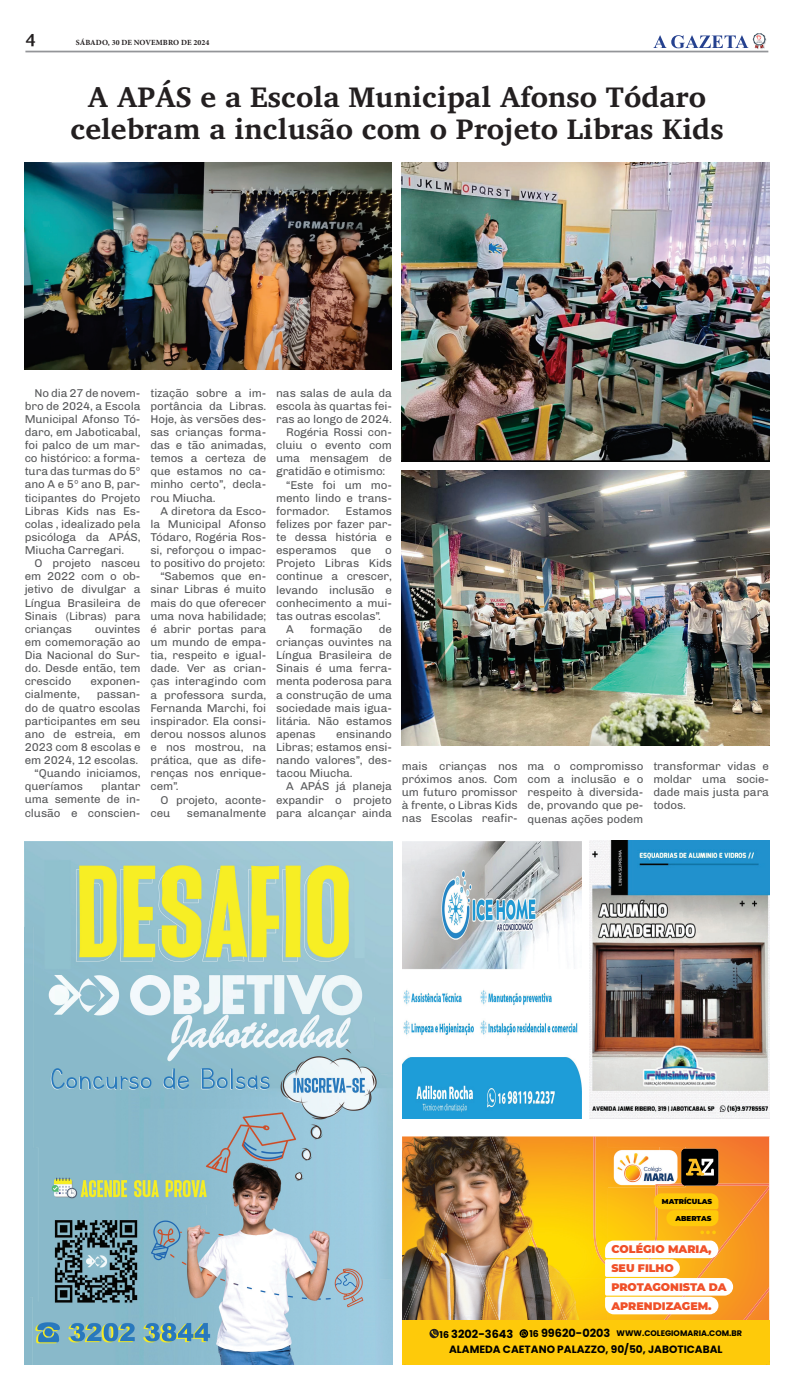
<style>
.page{position:relative;width:794px;height:1389px;background:#fff}
.page>*{position:absolute;margin:0;border:0;box-sizing:border-box;transform-origin:0 0}
.t1{font:700 28.96px/32.4px "Charis SIL";color:#231f20;text-align:center}
.t2{font:700 17.5px "Charis SIL";color:#231f20}
.t3{font:11.38px/13.1px "Chivo";letter-spacing:-.01em;color:#57585a;text-align:justify}
.t4{font:700 11.2px "Poppins";color:#000001}
.t5{font:900 10.94px/18.8px "Montserrat";color:#f05029}
.t6{font:700 10.59px "Poppins";color:#000001}
.t7{font:700 8.05px "Poppins";color:#000001}
.t8{font:700 7.88px "Minion Pro";letter-spacing:.01em;color:#231f20}
.t9{font:900 7.09px "Montserrat";color:#000001}
.s1{font-size:9.36px}
.s2{font-size:11.2px}
</style>
<div class="page">
<hr style="left:25px;top:51px;width:743px;height:1px;background:#939598">
<svg style="left:653px;top:33px;width:113px;height:16px"></svg>
<img style="left:25px;top:841px;width:367px;height:523px">
<img style="left:25px;top:163px;width:367px;height:206px">
<img style="left:402px;top:163px;width:367px;height:299px">
<img style="left:402px;top:470px;width:367px;height:275px">
<img style="left:402px;top:1136px;width:203px;height:185px">
<img style="left:593px;top:1136px;width:12px;height:130px">
<img style="left:490px;top:1136px;width:94px;height:185px">
<img style="left:402px;top:1202px;width:101px;height:119px">
<div style="left:402px;top:1321px;width:367px;height:43px;background:#feca0a"></div>
<svg style="left:519px;top:1329px;width:9px;height:9px"></svg>
<svg style="left:429px;top:1329px;width:10px;height:10px"></svg>
<svg style="left:605px;top:1136px;width:165px;height:229px"></svg>
<img style="left:402px;top:841px;width:180px;height:278px">
<img style="left:589px;top:840px;width:180px;height:279px">
<h2 class="t2" style="left:25px;top:29px;width:12px">4</h2>
<p class="t8" style="left:76px;top:36px;width:135px">SÁBADO, 30 DE NOVEMBRO DE 2024</p>
<h1 class="t1" style="left:70px;top:80px;width:654px">A APÁS e a Escola Municipal Afonso Tódaro celebram a inclusão com o Projeto Libras Kids</h1>
<p class="t3" style="left:25px;top:385px;width:117px;text-indent:10px">No dia 27 de novem&shy;bro de 2024, a Escola Municipal Afonso Tó&shy;daro, em Jaboticabal, foi palco de um mar&shy;co histórico: a forma&shy;tura das turmas do 5º ano A e 5º ano B, par&shy;ticipantes do Projeto Libras Kids nas Es&shy;colas , idealizado pela psicóloga da APÁS, Miucha Carregari.</p>
<p class="t3" style="left:25px;top:556px;width:117px;text-indent:10px">O projeto nasceu em 2022 com o ob&shy;jetivo de divulgar a Língua Brasileira de Sinais (Libras) para crianças</p>
<p class="t3" style="left:25px;top:622px;width:117px;text-indent:70px">ouvintes em comemoração ao Dia Nacional do Sur&shy;do. Desde então, tem crescido</p>
<p class="t3" style="left:90px;top:674px;width:51px">exponen-</p>
<p class="t3" style="left:25px;top:687px;width:57px">cialmente,</p>
<p class="t3" style="left:97px;top:687px;width:45px">passan-</p>
<p class="t3" style="left:25px;top:700px;width:117px">do de quatro escolas</p>
<p class="t3" style="left:25px;top:714px;width:117px">participantes em seu</p>
<p class="t3" style="left:25px;top:727px;width:117px">ano de estreia, em</p>
<p class="t3" style="left:25px;top:740px;width:117px">2023 com 8 escolas e</p>
<p class="t3" style="left:25px;top:753px;width:115px">em 2024, 12 escolas.</p>
<p class="t3" style="left:35px;top:766px;width:107px">“Quando iniciamos,</p>
<p class="t3" style="left:25px;top:779px;width:60px">queríamos</p>
<p class="t3" style="left:25px;top:779px;width:117px;text-indent:76px">plantar uma semente de in&shy;clusão e conscien-</p>
<p class="t3" style="left:150px;top:385px;width:117px">tização sobre a im&shy;portância da Libras.<br>Hoje, às versões des&shy;sas crianças forma&shy;das e tão animadas, temos a certeza de que estamos no ca&shy;minho certo”, decla&shy;rou Miucha.</p>
<p class="t3" style="left:160px;top:504px;width:107px">A diretora da Esco-</p>
<p class="t3" style="left:150px;top:517px;width:117px">la Municipal Afonso</p>
<p class="t3" style="left:150px;top:530px;width:117px">Tódaro, Rogéria Ros-</p>
<p class="t3" style="left:150px;top:543px;width:117px">si, reforçou o impac-</p>
<p class="t3" style="left:150px;top:556px;width:116px">to positivo do projeto:</p>
<p class="t3" style="left:160px;top:569px;width:107px">“Sabemos que en-</p>
<p class="t3" style="left:150px;top:582px;width:117px">sinar Libras é muito</p>
<p class="t3" style="left:150px;top:595px;width:117px">mais do que oferecer</p>
<p class="t3" style="left:150px;top:609px;width:117px">uma nova habilidade;</p>
<p class="t3" style="left:150px;top:622px;width:117px">é abrir portas para</p>
<p class="t3" style="left:150px;top:635px;width:117px">um mundo de empa-</p>
<p class="t3" style="left:150px;top:648px;width:117px">tia, respeito e igual-</p>
<p class="t3" style="left:150px;top:661px;width:117px">dade. Ver as crian-</p>
<p class="t3" style="left:150px;top:674px;width:117px">ças interagindo com</p>
<p class="t3" style="left:150px;top:687px;width:117px">a professora surda,</p>
<p class="t3" style="left:150px;top:700px;width:117px">Fernanda Marchi, foi</p>
<p class="t3" style="left:150px;top:714px;width:117px">inspirador. Ela consi-</p>
<p class="t3" style="left:150px;top:727px;width:117px">derou nossos alunos</p>
<p class="t3" style="left:150px;top:740px;width:117px">e nos mostrou, na</p>
<p class="t3" style="left:150px;top:753px;width:117px">prática, que as dife-</p>
<p class="t3" style="left:150px;top:766px;width:117px">renças nos enrique-</p>
<p class="t3" style="left:150px;top:779px;width:30px">cem”.</p>
<p class="t3" style="left:160px;top:792px;width:107px">O projeto, aconte-</p>
<p class="t3" style="left:150px;top:805px;width:21px">ceu</p>
<p class="t3" style="left:187px;top:805px;width:81px">semanalmente</p>
<p class="t3" style="left:276px;top:385px;width:117px">nas salas de aula da</p>
<p class="t3" style="left:276px;top:399px;width:117px">escola às quartas fei-</p>
<p class="t3" style="left:276px;top:412px;width:117px">ras ao longo de 2024.</p>
<p class="t3" style="left:286px;top:425px;width:107px">Rogéria Rossi con-</p>
<p class="t3" style="left:276px;top:438px;width:117px">cluiu o evento com</p>
<p class="t3" style="left:276px;top:451px;width:117px">uma mensagem de</p>
<p class="t3" style="left:276px;top:464px;width:111px">gratidão e otimismo:</p>
<p class="t3" style="left:286px;top:477px;width:107px">“Este foi um mo-</p>
<p class="t3" style="left:276px;top:490px;width:117px">mento lindo e trans-</p>
<p class="t3" style="left:276px;top:504px;width:55px">formador.</p>
<p class="t3" style="left:345px;top:504px;width:48px">Estamos</p>
<p class="t3" style="left:276px;top:517px;width:117px">felizes por fazer par-</p>
<p class="t3" style="left:276px;top:530px;width:117px">te dessa história e</p>
<p class="t3" style="left:276px;top:543px;width:117px">esperamos que o</p>
<p class="t3" style="left:276px;top:556px;width:117px">Projeto Libras Kids</p>
<p class="t3" style="left:276px;top:569px;width:117px">continue a crescer,</p>
<p class="t3" style="left:276px;top:582px;width:117px">levando inclusão e</p>
<p class="t3" style="left:276px;top:596px;width:117px">conhecimento a mui-</p>
<p class="t3" style="left:276px;top:609px;width:106px">tas outras escolas”.</p>
<p class="t3" style="left:286px;top:622px;width:9px">A</p>
<p class="t3" style="left:310px;top:622px;width:54px">formação</p>
<p class="t3" style="left:276px;top:622px;width:117px;text-indent:103px">de crianças ouvintes na Língua Brasileira de Sinais é uma ferra&shy;menta poderosa para a construção de uma sociedade mais igua&shy;litária. Não estamos apenas</p>
<p class="t3" style="left:276px;top:727px;width:117px;text-indent:60px">ensinando Libras; estamos ensi&shy;nando valores”, des&shy;tacou Miucha.</p>
<p class="t3" style="left:276px;top:779px;width:117px;text-indent:10px">A APÁS já planeja expandir o projeto para alcançar ainda</p>
<p class="t3" style="left:402px;top:759px;width:117px">mais crianças nos próximos anos. Com um futuro promissor à frente, o Libras Kids nas Escolas reafir-</p>
<p class="t3" style="left:527px;top:759px;width:117px">ma o compromisso com a inclusão e o respeito à diversida&shy;de, provando que pe&shy;quenas ações podem</p>
<p class="t3" style="left:653px;top:759px;width:117px">transformar vidas e moldar uma socie&shy;dade mais justa para todos.</p>
<p class="t9" style="left:662px;top:1196px;width:52px">MATRÍCULAS</p>
<p class="t9" style="left:675px;top:1213px;width:38px">ABERTAS</p>
<p class="t5" style="left:611px;top:1239px;width:117px">COLÉGIO MARIA,<br>SEU FILHO<br>PROTAGONISTA DA<br>APRENDIZAGEM.</p>
<p class="t4" style="left:439px;top:1327px;width:75px"><span class="s1">16</span> 3202-3643</p>
<p class="t7" style="left:529px;top:1329px;width:214px"><span class="s1">16</span> <span class="s2">99620-0203</span> WWW.COLEGIOMARIA.COM.BR</p>
<p class="t6" style="left:449px;top:1343px;width:275px">ALAMEDA CAETANO PALAZZO, 90/50, JABOTICABAL</p>
</div>
